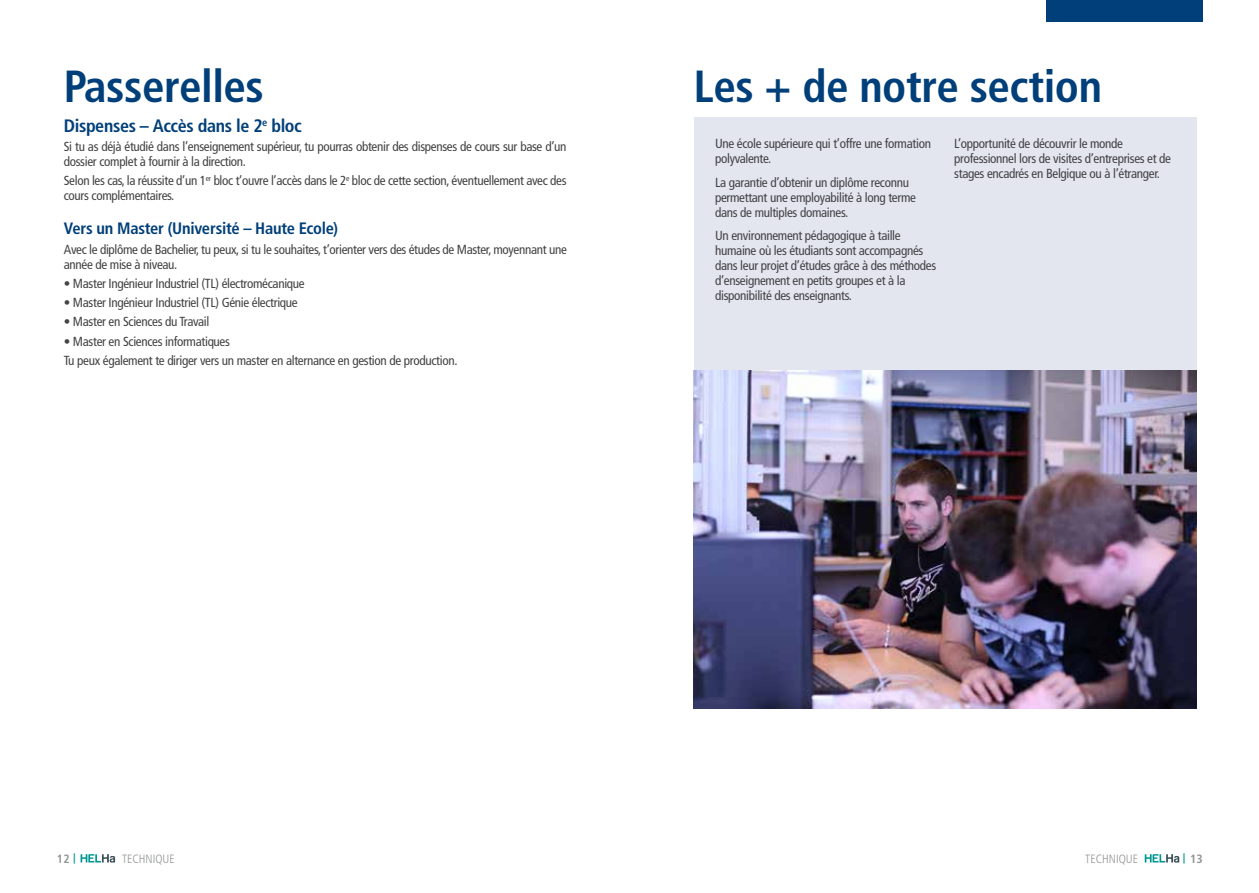
<style>
.page{position:relative;width:1259px;height:893px;background:#fff}
.page>*{position:absolute;margin:0;border:0;box-sizing:border-box;transform-origin:0 0}
.t1{font:700 condensed 45px "Frutiger LT Std";letter-spacing:-.01em;color:#003f79}
.t2{font:700 condensed 18px "Frutiger LT Std";letter-spacing:-.02em;color:#003f79}
.t3{font:700 condensed 16.5px "Frutiger LT Std";letter-spacing:-.015em;color:#003f79}
.t4{font:condensed 13.2px/15px "Frutiger LT Std";letter-spacing:-.025em;color:#434345}
.t5{font:300 condensed 12px "Frutiger LT Std";color:#929395}
.t6{font:700 condensed 12px "Frutiger LT Std";color:#929395}
.s1{font-size:10.35px;color:#009790}
</style>
<div class="page">
<svg style="left:1144px;top:854px;width:35px;height:9px"></svg>
<svg style="left:81px;top:854px;width:34px;height:9px"></svg>
<div style="left:1046px;top:0;width:157px;height:21px;background:#003f79"></div>
<div style="left:694px;top:117px;width:502px;height:269px;background:#e4e6ef"></div>
<img style="left:694px;top:370px;width:502px;height:338px">
<h1 class="t1" style="left:64px;top:59px;width:202px">Passerelles</h1>
<h2 class="t2" style="left:64px;top:115px;width:240px">Dispenses – Accès dans le 2<sup>e</sup> bloc</h2>
<p class="t4" style="left:64px;top:139px;width:504px">Si tu as déjà étudié dans l’enseignement supérieur, tu pourras obtenir des dispenses de cours sur base d’un dossier complet à fournir à la direction.</p>
<p class="t4" style="left:64px;top:173px;width:504px">Selon les cas, la réussite d’un 1<sup>er</sup> bloc t’ouvre l’accès dans le 2<sup>e</sup> bloc de cette section, éventuellement avec des cours complémentaires.</p>
<p class="t3" style="left:64px;top:219px;width:276px">Vers un Master (Université – Haute Ecole)</p>
<p class="t4" style="left:64px;top:242px;width:504px">Avec le diplôme de Bachelier, tu peux, si tu le souhaites, t’orienter vers des études de Master, moyennant une année de mise à niveau.</p>
<p class="t4" style="left:64px;top:276px;width:242px">• Master Ingénieur Industriel (TL) électromécanique</p>
<p class="t4" style="left:64px;top:295px;width:235px">• Master Ingénieur Industriel (TL) Génie électrique</p>
<p class="t4" style="left:64px;top:314px;width:147px">• Master en Sciences du Travail</p>
<p class="t4" style="left:64px;top:332px;width:395px;line-height:19.2px">• Master en Sciences informatiques<br>Tu peux également te diriger vers un master en alternance en gestion de production.</p>
<h1 class="t1" style="left:694px;top:59px;width:410px">Les + de notre section</h1>
<p class="t4" style="left:715px;top:136px;width:217px">Une école supérieure qui t’offre une formation polyvalente.</p>
<p class="t4" style="left:715px;top:175px;width:202px">La garantie d’obtenir un diplôme reconnu permettant une employabilité à long terme dans de multiples domaines.</p>
<p class="t4" style="left:715px;top:228px;width:223px">Un environnement pédagogique à taille humaine où les étudiants sont accompagnés dans leur projet d’études grâce à des méthodes d’enseignement en petits groupes et à la disponibilité des enseignants.</p>
<p class="t4" style="left:954px;top:136px;width:218px">L’opportunité de découvrir le monde professionnel lors de visites d’entreprises et de stages encadrés en Belgique ou à l’étranger.</p>
<p class="t6" style="left:57px;top:851px;width:20px">12 <span class="s1">|</span></p>
<p class="t5" style="left:122px;top:852px;width:54px">TECHNIQUE</p>
<p class="t5" style="left:1085px;top:852px;width:54px">TECHNIQUE</p>
<p class="t6" style="left:1182px;top:851px;width:21px"><span class="s1">|</span> 13</p>
</div>
